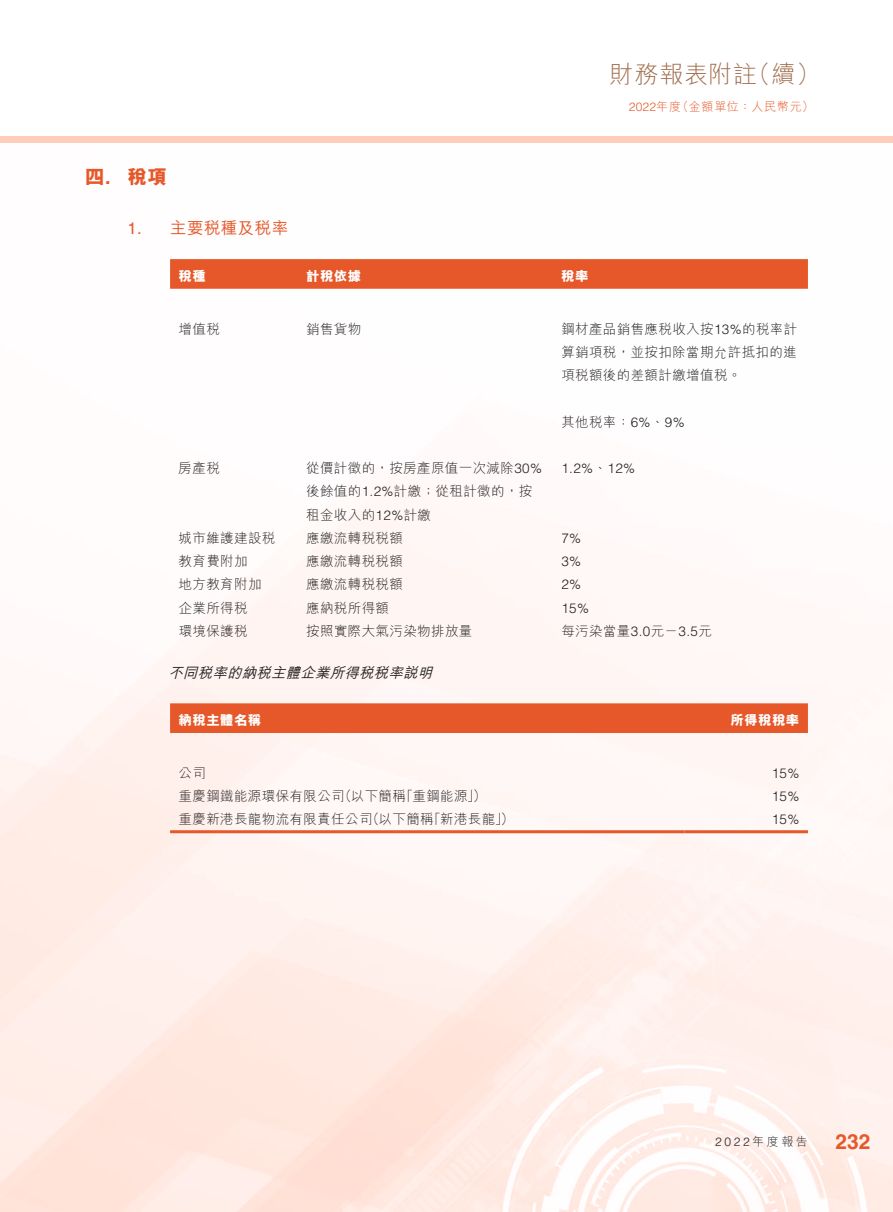
<style>
.page{position:relative;width:893px;height:1212px;background:#fff}
.page>*{position:absolute;margin:0;border:0;box-sizing:border-box;transform-origin:0 0}
.t1{font:300 24px "M Hei HK";letter-spacing:.035em;color:#9f6a49}
.t2{font:700 21px "Helvetica LT Std";color:#e65829}
.t3{font:800 19.5px "M Hei HK";color:#e65829}
.t4{font:500 16.5px "M Hei HK";letter-spacing:.03em;color:#e65829}
.t5{font:16.5px "Helvetica LT Std";color:#e65829}
.t6{font:italic 500 14.25px "M Hei HK";color:#231f20}
.t7{font:300 13.5px/23.2px "M Hei HK";letter-spacing:.03em;color:#231f20}
.t8{font:300 13.5px "Helvetica LT Std";letter-spacing:.03em;color:#231f20}
.t9{font:800 13.5px "M Hei HK";letter-spacing:.03em;color:#fff}
.t10{font:300 12px "M Hei HK";letter-spacing:.065em;color:#e65829}
.t11{font:300 12px "Helvetica LT Std";color:#231f20}
.t12{font:300 12px "Helvetica LT Std";color:#e65829}
.s1{font-family:"M Hei HK"}
.s2{font-family:"Helvetica LT Std";font-weight:700}
.s3{font-family:"Helvetica LT Std"}
</style>
<div class="page">
<div style="left:0;top:136px;width:893px;height:6px;background:#ffcdbc"></div>
<div style="left:170px;top:259px;width:638px;height:30px;background:#e65829"></div>
<div style="left:170px;top:703px;width:638px;height:30px;background:#e65829"></div>
<hr style="left:170px;top:830px;width:515px;height:3px;background:#e65829">
<hr style="left:685px;top:830px;width:123px;height:3px;background:#e65829">
<h1 class="t1" style="left:747px;top:62px;width:75px">（續(</h1>
<h1 class="t1" style="left:609px;top:62px;width:149px">財務報表附註</h1>
<p class="t10" style="left:677px;top:100px;width:139px">（金額單位：人民幣元(</p>
<p class="t12" style="left:629px;top:99px;width:54px">2022<span class="s1">年度</span></p>
<h3 class="t3" style="left:85px;top:167px;width:27px">四<span class="s2">.</span></h3>
<h3 class="t3" style="left:128px;top:167px;width:41px">稅項</h3>
<p class="t5" style="left:128px;top:219px;width:16px">1.</p>
<p class="t4" style="left:170px;top:216px;width:120px">主要稅種及稅率</p>
<p class="t9" style="left:179px;top:269px;width:29px">稅種</p>
<p class="t7" style="left:179px;top:317px;width:43px">增值稅</p>
<p class="t9" style="left:306px;top:269px;width:57px">計稅依據</p>
<p class="t7" style="left:306px;top:317px;width:57px">銷售貨物</p>
<p class="t7" style="left:179px;top:456px;width:43px">房產稅</p>
<p class="t7" style="left:306px;top:456px;width:237px">從價計徵的，按房產原值一次減除<span class="s3">30%</span></p>
<p class="t7" style="left:306px;top:479px;width:228px">後餘值的<span class="s3">1.2%</span>計繳；從租計徵的，按租金收入的<span class="s3">12%</span>計繳</p>
<p class="t7" style="left:179px;top:526px;width:98px">城市維護建設稅</p>
<p class="t7" style="left:306px;top:526px;width:98px">應繳流轉稅稅額</p>
<p class="t7" style="left:179px;top:549px;width:71px">教育費附加</p>
<p class="t7" style="left:306px;top:549px;width:98px">應繳流轉稅稅額</p>
<p class="t7" style="left:179px;top:572px;width:84px">地方教育附加</p>
<p class="t7" style="left:306px;top:572px;width:98px">應繳流轉稅稅額</p>
<p class="t7" style="left:179px;top:596px;width:71px">企業所得稅</p>
<p class="t7" style="left:306px;top:596px;width:84px">應納稅所得額</p>
<p class="t7" style="left:306px;top:619px;width:168px">按照實際大氣污染物排放量</p>
<p class="t7" style="left:179px;top:619px;width:71px">環境保護稅</p>
<p class="t6" style="left:169px;top:663px;width:270px">不同稅率的納稅主體企業所得稅稅率說明</p>
<p class="t9" style="left:179px;top:713px;width:84px">納稅主體名稱</p>
<p class="t7" style="left:179px;top:761px;width:29px">公司</p>
<p class="t7" style="left:179px;top:784px;width:168px">重慶鋼鐵能源環保有限公司</p>
<p class="t7" style="left:338px;top:784px;width:69px">（以下簡稱</p>
<p class="t7" style="left:400px;top:784px;width:88px">「重鋼能源 (「</p>
<p class="t7" style="left:179px;top:807px;width:195px">重慶新港長龍物流有限責任公司</p>
<p class="t7" style="left:366px;top:807px;width:69px">（以下簡稱</p>
<p class="t7" style="left:427px;top:807px;width:88px">「新港長龍 (「</p>
<p class="t9" style="left:561px;top:269px;width:29px">稅率</p>
<p class="t7" style="left:561px;top:317px;width:237px">鋼材產品銷售應稅收入按<span class="s3">13%</span>的稅率計</p>
<p class="t7" style="left:561px;top:340px;width:237px">算銷項稅，並按扣除當期允許抵扣的進項稅額後的差額計繳增值稅。</p>
<p class="t7" style="left:561px;top:410px;width:125px">其他稅率：<span class="s3">6%</span>、<span class="s3">9%</span></p>
<p class="t8" style="left:561px;top:460px;width:75px">1.2%<span class="s1">、</span>12%</p>
<p class="t8" style="left:561px;top:530px;width:21px">7%</p>
<p class="t8" style="left:561px;top:553px;width:21px">3%</p>
<p class="t8" style="left:561px;top:576px;width:21px">2%</p>
<p class="t8" style="left:561px;top:599px;width:29px">15%</p>
<p class="t7" style="left:561px;top:619px;width:152px">每污染當量<span class="s3">3.0</span>元－<span class="s3">3.5</span>元</p>
<p class="t9" style="left:730px;top:713px;width:71px">所得稅稅率</p>
<p class="t8" style="left:772px;top:764px;width:29px">15%</p>
<p class="t8" style="left:772px;top:788px;width:29px">15%</p>
<p class="t8" style="left:772px;top:811px;width:29px">15%</p>
<p class="t11" style="left:715px;top:1134px;width:94px">2022<span class="s1">年度報告</span></p>
<h2 class="t2" style="left:836px;top:1129px;width:37px">232</h2>
</div>
